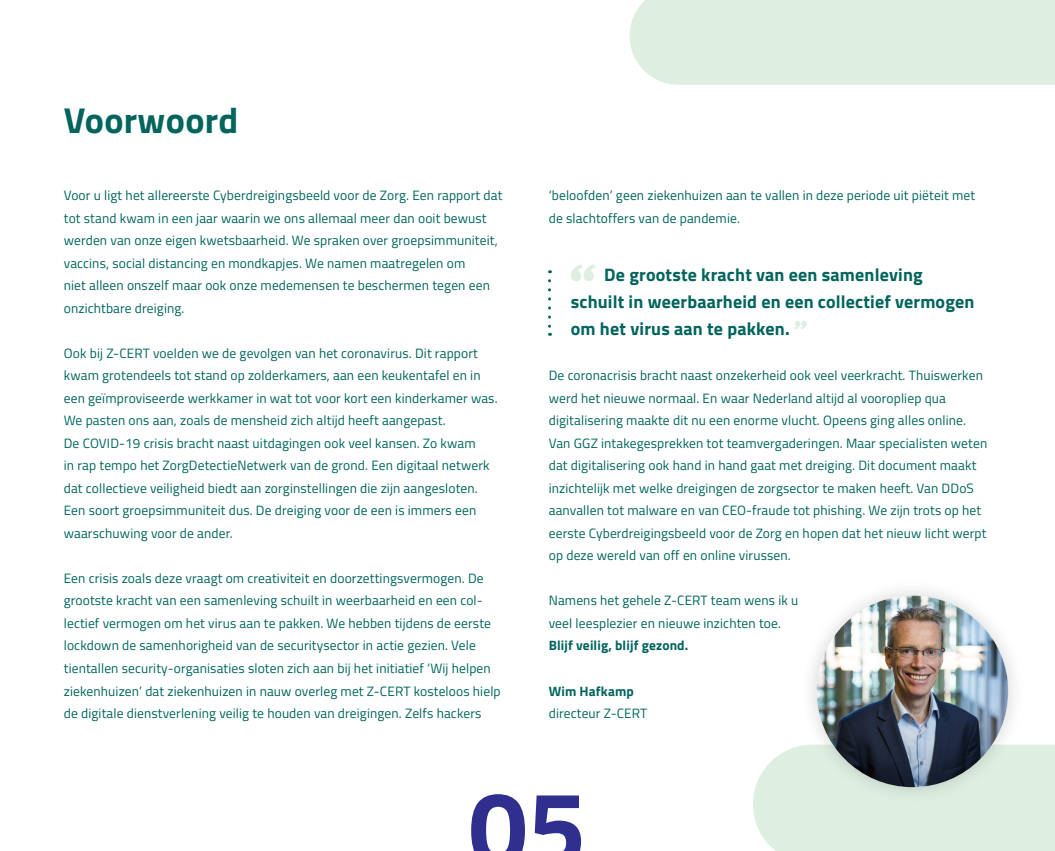
<style>
.page{position:relative;width:1055px;height:851px;background:#fff}
.page>*{position:absolute;margin:0;border:0;box-sizing:border-box;transform-origin:0 0}
.t1{font:700 105px "Titillium Web";color:#2f308d}
.t2{font:700 36px "Titillium Web";letter-spacing:.01em;color:#01655d}
.t3{font:700 18px/27px "Titillium Web";letter-spacing:.01em;color:#01655d}
.t4{font:13.5px/22.5px "Titillium Web";letter-spacing:.01em;color:#01655d}
.t5{font:700 13.5px "Titillium Web";letter-spacing:.01em;color:#01655d}
</style>
<div class="page">
<div style="left:753px;top:744px;width:301px;height:106px;background:#deefe2"></div>
<div style="left:629px;top:0;width:425px;height:85px;background:#deefe2"></div>
<svg style="left:571px;top:264px;width:24px;height:17px"></svg>
<svg style="left:794px;top:321px;width:12px;height:8px"></svg>
<svg style="left:548px;top:281px;width:3px;height:55px"></svg>
<div style="left:799px;top:578px;width:226px;height:226px;background:#231f20;opacity:.2"></div>
<img style="left:816px;top:595px;width:192px;height:192px;border-radius:96px">
<p class="t2" style="left:64px;top:92px;width:176px">Voorwoord</p>
<p class="t4" style="left:64px;top:183px;width:440px">Voor u ligt het allereerste Cyberdreigingsbeeld voor de Zorg. Een rapport dat tot stand kwam in een jaar waarin we ons allemaal meer dan ooit bewust werden van onze eigen kwetsbaarheid. We spraken over groepsimmuniteit, vaccins, social distancing en mondkapjes. We namen maatregelen om<br>niet alleen onszelf maar ook onze medemensen te beschermen tegen een onzichtbare dreiging.</p>
<p class="t4" style="left:64px;top:341px;width:435px">Ook bij Z-CERT voelden we de gevolgen van het coronavirus. Dit rapport kwam grotendeels tot stand op zolderkamers, aan een keukentafel en in een geïmproviseerde werkkamer in wat tot voor kort een kinderkamer was.<br>We pasten ons aan, zoals de mensheid zich altijd heeft aangepast.<br>De COVID-19 crisis bracht naast uitdagingen ook veel kansen. Zo kwam<br>in rap tempo het ZorgDetectieNetwerk van de grond. Een digitaal netwerk dat collectieve veiligheid biedt aan zorginstellingen die zijn aangesloten.<br>Een soort groepsimmuniteit dus. De dreiging voor de een is immers een waarschuwing voor de ander.</p>
<p class="t4" style="left:64px;top:566px;width:438px">Een crisis zoals deze vraagt om creativiteit en doorzettingsvermogen. De grootste kracht van een samenleving schuilt in weerbaarheid en een col&shy;lectief vermogen om het virus aan te pakken. We hebben tijdens de eerste lockdown de samenhorigheid van de securitysector in actie gezien. Vele tientallen security-organisaties sloten zich aan bij het initiatief ‘Wij helpen ziekenhuizen’ dat ziekenhuizen in nauw overleg met Z-CERT kosteloos hielp de digitale dienstverlening veilig te houden van dreigingen. Zelfs hackers</p>
<p class="t4" style="left:549px;top:183px;width:428px">‘beloofden’ geen ziekenhuizen aan te vallen in deze periode uit piëteit met de slachtoffers van de pandemie.</p>
<p class="t3" style="left:571px;top:260px;width:405px;text-indent:33px">De grootste kracht van een samenleving schuilt in weerbaarheid en een collectief vermogen om het virus aan te pakken.</p>
<p class="t4" style="left:549px;top:363px;width:440px">De coronacrisis bracht naast onzekerheid ook veel veerkracht. Thuiswerken werd het nieuwe normaal. En waar Nederland altijd al vooropliep qua digitalisering maakte dit nu een enorme vlucht. Opeens ging alles online.<br>Van GGZ intakegesprekken tot teamvergaderingen. Maar specialisten weten dat digitalisering ook hand in hand gaat met dreiging. Dit document maakt inzichtelijk met welke dreigingen de zorgsector te maken heeft. Van DDoS aanvallen tot malware en van CEO-fraude tot phishing. We zijn trots op het eerste Cyberdreigingsbeeld voor de Zorg en hopen dat het nieuw licht werpt op deze wereld van off en online virussen.</p>
<p class="t4" style="left:549px;top:588px;width:251px">Namens het gehele Z-CERT team wens ik u veel leesplezier en nieuwe inzichten toe.</p>
<p class="t5" style="left:549px;top:635px;width:141px">Blijf veilig, blijf gezond.</p>
<p class="t5" style="left:549px;top:680px;width:87px">Wim Hafkamp</p>
<p class="t4" style="left:549px;top:701px;width:100px">directeur Z-CERT</p>
<h1 class="t1" style="left:468px;top:747px;width:119px">05</h1>
</div>
